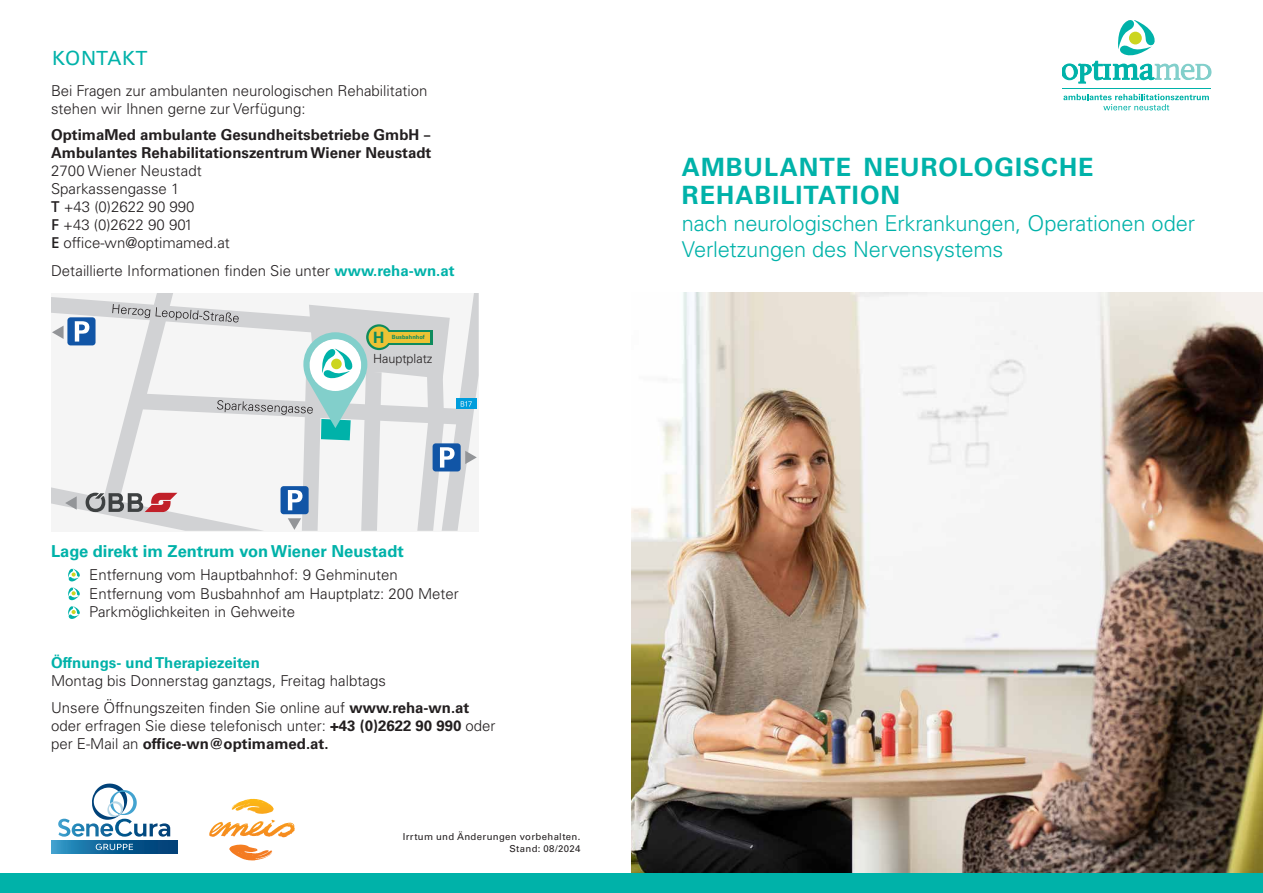
<style>
.page{position:relative;width:1263px;height:893px;background:#fff}
.page>*{position:absolute;margin:0;border:0;box-sizing:border-box;transform-origin:0 0}
.t1{font:700 25.2px/28.5px "Univers LT Std";letter-spacing:.04em;color:#00b2a9}
.t2{font:300 21.9px/26.2px "Univers LT Std";letter-spacing:-.01em;color:#00b2a9}
.t3{font:19.5px "Univers LT Std";letter-spacing:.02em;color:#00b2a9}
.t4{font:700 16.5px "Univers LT Std";color:#00b2a9}
.t5{font:700 15.6px "Univers LT Std";color:#0e8b5d}
.t6{font:300 15px/18px "Univers LT Std";color:#231f20}
.t7{font:700 15px/18px "Univers LT Std";color:#231f20}
.t8{font:700 15px "Univers LT Std";color:#00b2a9}
.t9{font:300 12.6px "Univers LT Std";color:#231f20}
.t10{font:9.6px/11.2px "Univers LT Std";letter-spacing:.035em;color:#231f20;text-align:right}
.t11{font:700 5.7px "Univers LT Std";color:#0e8b5d}
.s1{font-family:"Open Sans";font-weight:600}
.s2{font-weight:700;color:#00b2a9}
.s3{font-weight:700}
</style>
<div class="page">
<img style="left:631px;top:293px;width:632px;height:581px">
<div style="left:0;top:874px;width:1263px;height:19px;background:#00b2a9"></div>
<svg style="left:68px;top:568px;width:12px;height:51px"></svg>
<svg style="left:51px;top:293px;width:428px;height:238px;fill:#f5f5f5"></svg>
<div style="left:456px;top:399px;width:21px;height:10px;background:#009ddc"></div>
<svg style="left:461px;top:401px;width:11px;height:6px"></svg>
<div style="left:433px;top:443px;width:28px;height:28px;background:#1155a6;border-radius:3px"></div>
<svg style="left:465px;top:451px;width:12px;height:13px"></svg>
<svg style="left:52px;top:304px;width:403px;height:227px"></svg>
<svg style="left:51px;top:840px;width:127px;height:14px;background:#126599"></svg>
<svg style="left:58px;top:784px;width:112px;height:53px"></svg>
<svg style="left:96px;top:844px;width:37px;height:6px"></svg>
<svg style="left:232px;top:799px;width:21px;height:12px"></svg>
<svg style="left:1063px;top:94px;width:146px;height:16px"></svg>
<hr style="left:1062px;top:88px;width:148px;height:1px;background:#00b2a9">
<svg style="left:1062px;top:20px;width:149px;height:63px"></svg>
<h3 class="t3" style="left:52px;top:47px;width:97px">KONTAKT</h3>
<p class="t6" style="left:51px;top:82px;width:378px">Bei Fragen zur ambulanten neurologischen Rehabilitation stehen wir Ihnen gerne zur Verfügung:</p>
<p class="t7" style="left:51px;top:126px;width:382px">OptimaMed ambulante Gesundheitsbetriebe GmbH <span class="s1">–<br></span>Ambulantes Rehabilitationszentrum Wiener Neustadt</p>
<p class="t6" style="left:51px;top:162px;width:180px">2700 Wiener Neustadt<br>Sparkassengasse 1<br><span class="s1">T</span> +43 (0)2622 90 990<br><span class="s1">F</span> +43 (0)2622 90 901<br><span class="s1">E</span> office-wn@optimamed.at</p>
<p class="t6" style="left:51px;top:261px;width:405px">Detaillierte Informationen finden Sie unter <span class="s2">www.reha-wn.at</span></p>
<p class="t5" style="left:373px;top:328px;width:13px">H</p>
<p class="t11" style="left:392px;top:334px;width:34px">Busbahnhof</p>
<p class="t9" style="left:373px;top:351px;width:61px">Hauptplatz</p>
<p class="t4" style="left:51px;top:541px;width:354px">Lage direkt im Zentrum von Wiener Neustadt</p>
<p class="t6" style="left:89px;top:565px;width:371px;line-height:18.8px">Entfernung vom Hauptbahnhof: 9 Gehminuten<br>Entfernung vom Busbahnhof am Hauptplatz: 200 Meter<br>Parkmöglichkeiten in Gehweite</p>
<p class="t8" style="left:51px;top:654px;width:210px">Öffnungs- und Therapiezeiten</p>
<p class="t6" style="left:51px;top:668px;width:420px;line-height:26.5px">Montag bis Donnerstag ganztags, Freitag halbtags<br>Unsere Öffnungszeiten finden Sie online auf <span class="s3">www.reha-wn.at</span></p>
<p class="t6" style="left:51px;top:717px;width:446px">oder erfragen Sie diese telefonisch unter: <span class="s3">+43 (0)2622 90 990</span> oder per E-Mail an <span class="s3">office-wn@optimamed.at.</span></p>
<p class="t10" style="left:403px;top:831px;width:179px">Irrtum und Änderungen vorbehalten.<br>Stand: 08/2024</p>
<h1 class="t1" style="left:682px;top:153px;width:413px">AMBULANTE NEUROLOGISCHE<br>REHABILITATION</h1>
<h2 class="t2" style="left:682px;top:210px;width:515px">nach neurologischen Erkrankungen, Operationen oder<br>Verletzungen des Nervensystems</h2>
</div>
